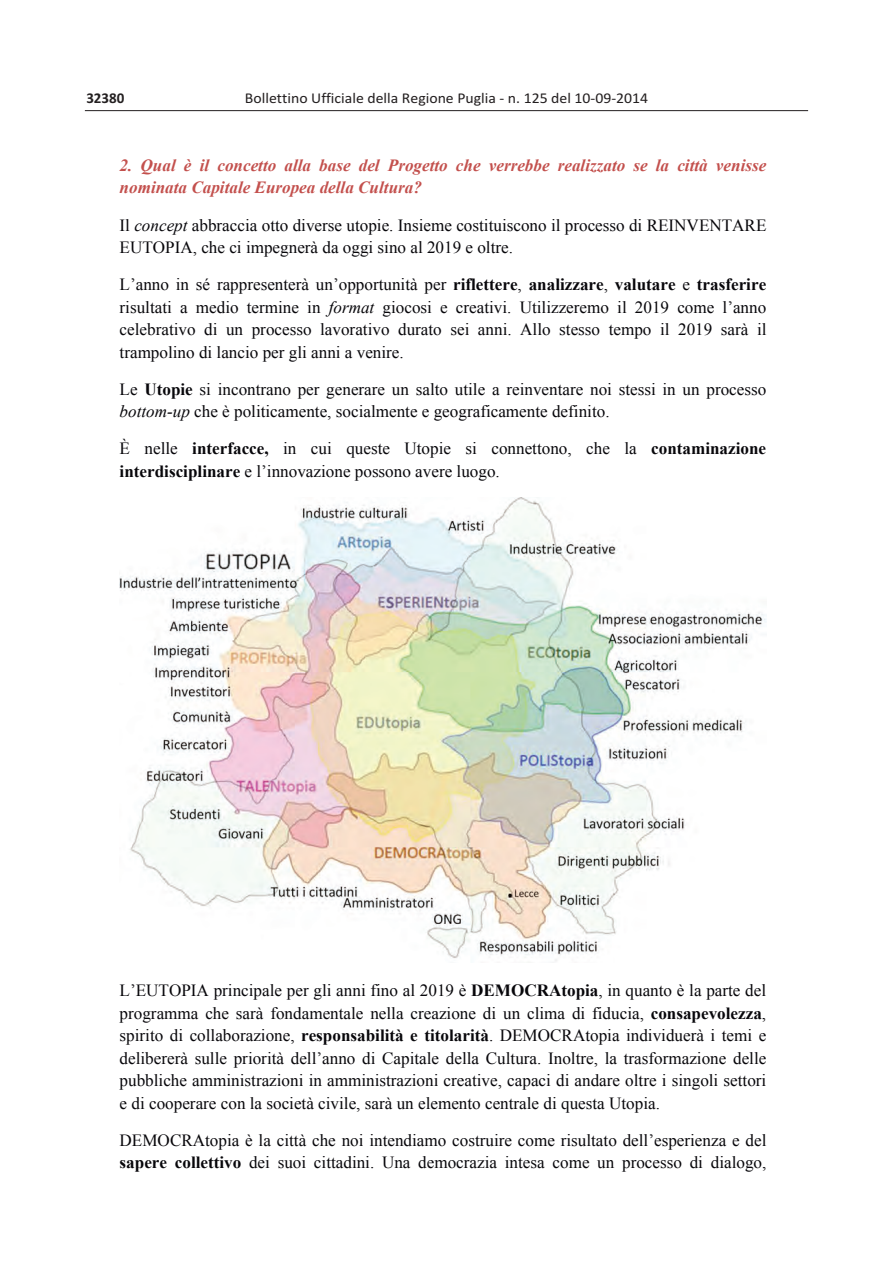
<style>
.page{position:relative;width:893px;height:1263px;background:#fff}
.page>*{position:absolute;margin:0;border:0;box-sizing:border-box;transform-origin:0 0}
.t1{font:17.1px/22.5px "Times New Roman";color:#08070b}
.t2{font:italic 700 17.1px/22.2px "Times New Roman";color:#c3504d}
.t3{font:15px "Calibri";color:#231f20;scale:1.05 1}
.t4{font:700 15px "Calibri";color:#231f20}
.s1{font-style:italic}
.s2{font-weight:700}
</style>
<div class="page">
<hr style="left:85px;top:110px;width:723px;height:1px;background:#231f20">
<img style="left:120px;top:497px;width:646px;height:464px">
<p class="t4" style="left:86px;top:92px;width:40px">32380</p>
<p class="t3" style="left:245px;top:92px;width:385px">Bollettino Ufficiale della Regione Puglia ‐ n. 125 del 10‐09‐2014</p>
<p class="t2" style="left:120px;top:154px;width:648px">2. Qual è il concetto alla base del Progetto che verrebbe realizzato se la città venisse nominata Capitale Europea della Cultura?</p>
<p class="t1" style="left:120px;top:214px;width:648px">Il <span class="s1">concept</span> abbraccia otto diverse utopie. Insieme costituiscono il processo di REINVENTARE<br>EUTOPIA, che ci impegnerà da oggi sino al 2019 e oltre.</p>
<p class="t1" style="left:120px;top:273px;width:648px;text-align:justify">L’anno in sé rappresenterà un’opportunità per <span class="s2">riflettere</span>, <span class="s2">analizzare</span>, <span class="s2">valutare</span> e <span class="s2">trasferire </span>risultati a medio termine in <span class="s1">format</span> giocosi e creativi. Utilizzeremo il 2019 come l’anno celebrativo di un processo lavorativo durato sei anni. Allo stesso tempo il 2019 sarà il trampolino di lancio per gli anni a venire.</p>
<p class="t1" style="left:120px;top:378px;width:648px">Le <span class="s2">Utopie</span> si incontrano per generare un salto utile a reinventare noi stessi in un processo <span class="s1">bottom-up</span> che è politicamente, socialmente e geograficamente definito.</p>
<p class="t1" style="left:120px;top:437px;width:648px">È nelle <span class="s2">interfacce,</span> in cui queste Utopie si connettono, che la <span class="s2">contaminazione interdisciplinare</span> e l’innovazione possono avere luogo.</p>
<p class="t1" style="left:120px;top:979px;width:648px;text-align:justify">L’EUTOPIA principale per gli anni fino al 2019 è <span class="s2">DEMOCRAtopia</span>, in quanto è la parte del programma che sarà fondamentale nella creazione di un clima di fiducia, <span class="s2">consapevolezza</span>, spirito di collaborazione, <span class="s2">responsabilità e titolarità</span>. DEMOCRAtopia individuerà i temi e delibererà sulle priorità dell’anno di Capitale della Cultura. Inoltre, la trasformazione delle pubbliche amministrazioni in amministrazioni creative, capaci di andare oltre i singoli settori e di cooperare con la società civile, sarà un elemento centrale di questa Utopia.</p>
<p class="t1" style="left:120px;top:1129px;width:648px">DEMOCRAtopia è la città che noi intendiamo costruire come risultato dell’esperienza e del <span class="s2">sapere collettivo</span> dei suoi cittadini. Una democrazia intesa come un processo di dialogo,</p>
</div>
